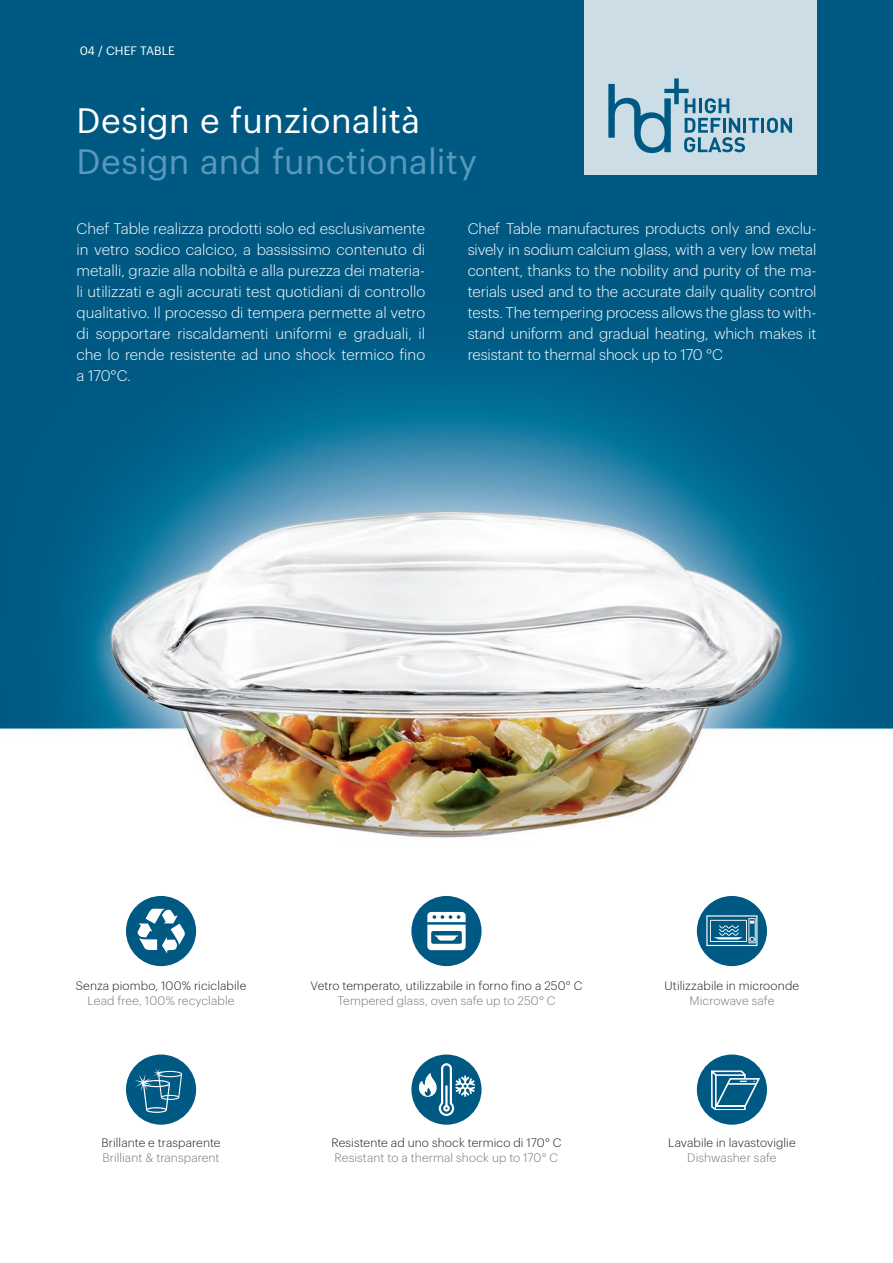
<style>
.page{position:relative;width:893px;height:1263px;background:#fff}
.page>*{position:absolute;margin:0;border:0;box-sizing:border-box;transform-origin:0 0}
.t1{font:34.5px "Graphik";letter-spacing:.005em;color:#5a99bb}
.t2{font:34.5px "Graphik";letter-spacing:.005em;color:#fff}
.t3{font:300 15px/21px "Graphik";letter-spacing:-.005em;color:#fff;text-align:justify}
.t4{font:300 12px "Graphik";letter-spacing:.01em;color:#231f20}
.t5{font:300 12px "Graphik";letter-spacing:.01em;color:#76787b}
.t6{font:12px "Graphik";color:#fff}
</style>
<div class="page">
<img style="left:0;top:0;width:893px;height:838px">
<div style="left:584px;top:0;width:232px;height:174px;background:#ccdde6"></div>
<hr style="left:761px;top:118px;width:3px;height:15px;background:#005983">
<svg style="left:767px;top:118px;width:25px;height:15px"></svg>
<svg style="left:608px;top:78px;width:151px;height:75px"></svg>
<svg style="left:126px;top:1054px;width:70px;height:71px"></svg>
<svg style="left:126px;top:896px;width:70px;height:70px"></svg>
<svg style="left:697px;top:1054px;width:70px;height:71px"></svg>
<svg style="left:697px;top:896px;width:70px;height:70px"></svg>
<svg style="left:411px;top:1054px;width:71px;height:71px"></svg>
<svg style="left:411px;top:896px;width:71px;height:70px"></svg>
<p class="t6" style="left:80px;top:42px;width:97px">04 / CHEF TABLE</p>
<h1 class="t2" style="left:77px;top:95px;width:345px">Design e funzionalità</h1>
<h1 class="t1" style="left:77px;top:136px;width:402px">Design and functionality</h1>
<p class="t3" style="left:77px;top:217px;width:350px">Chef Table realizza prodotti solo ed esclusivamente in vetro sodico calcico, a bassissimo contenuto di metalli, grazie alla nobiltà e alla purezza dei materia&shy;li utilizzati e agli accurati test quotidiani di controllo qualitativo. Il processo di tempera permette al vetro di sopportare riscaldamenti uniformi e graduali, il che lo rende resistente ad uno shock termico fino a 170°C.</p>
<p class="t3" style="left:468px;top:217px;width:350px">Chef Table manufactures products only and exclu&shy;sively in sodium calcium glass, with a very low metal content, thanks to the nobility and purity of the ma&shy;terials used and to the accurate daily quality control tests. The tempering process allows the glass to with&shy;stand uniform and gradual heating, which makes it resistant to thermal shock up to 170 °C</p>
<p class="t4" style="left:76px;top:977px;width:172px">Senza piombo, 100% riciclabile</p>
<p class="t5" style="left:88px;top:992px;width:148px">Lead free, 100% recyclable</p>
<p class="t4" style="left:101px;top:1134px;width:121px">Brillante e trasparente</p>
<p class="t5" style="left:102px;top:1149px;width:119px">Brilliant &amp; transparent</p>
<p class="t4" style="left:310px;top:977px;width:273px">Vetro temperato, utilizzabile in forno fino a 250° C</p>
<p class="t5" style="left:337px;top:992px;width:220px">Tempered glass, oven safe up to 250° C</p>
<p class="t4" style="left:331px;top:1134px;width:232px">Resistente ad uno shock termico di 170° C</p>
<p class="t5" style="left:335px;top:1149px;width:225px">Resistant to a thermal shock up to 170° C</p>
<p class="t4" style="left:665px;top:977px;width:136px">Utilizzabile in microonde</p>
<p class="t5" style="left:689px;top:992px;width:86px">Microwave safe</p>
<p class="t4" style="left:668px;top:1134px;width:129px">Lavabile in lavastoviglie</p>
<p class="t5" style="left:687px;top:1149px;width:91px">Dishwasher safe</p>
</div>
